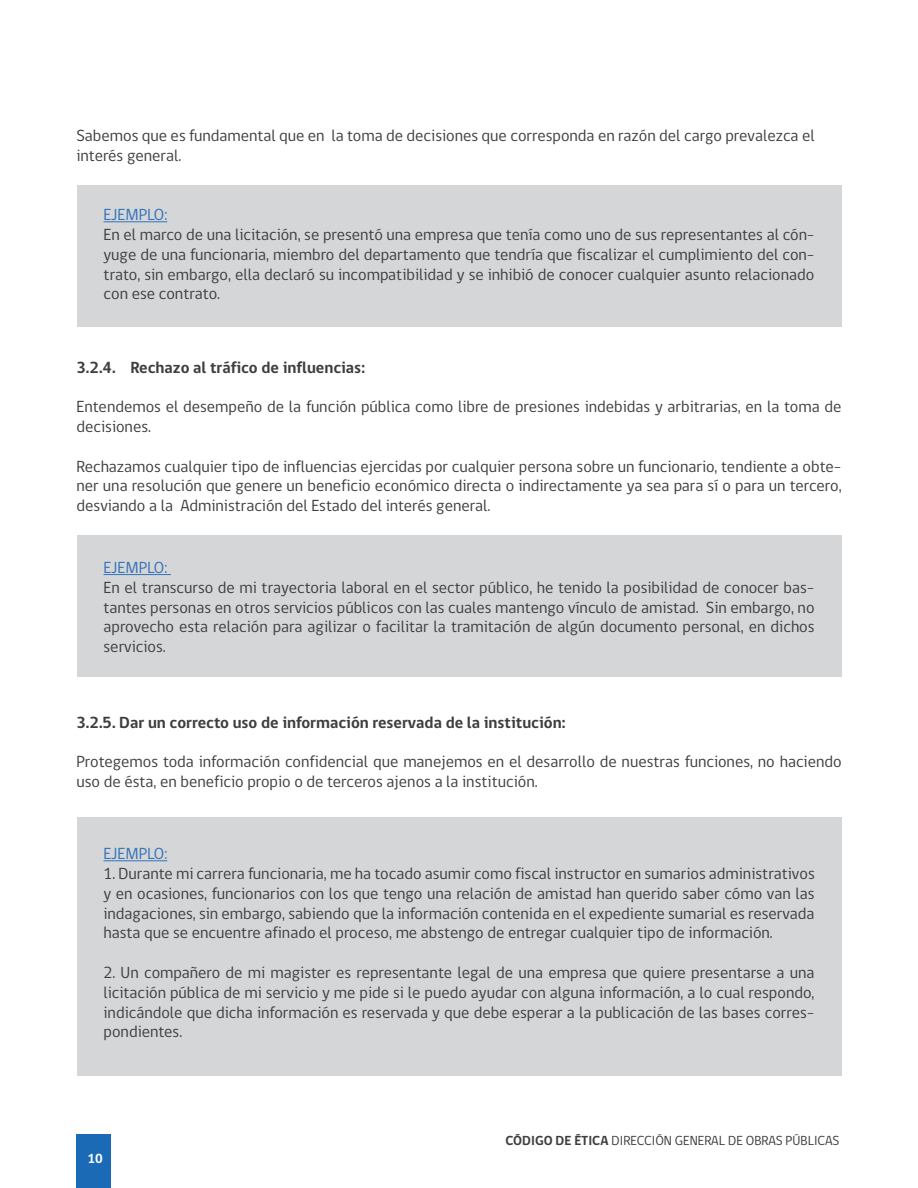
<style>
.page{position:relative;width:918px;height:1188px;background:#fff}
.page>*{position:absolute;margin:0;border:0;box-sizing:border-box;transform-origin:0 0}
.t1{font:16.5px/19.8px "gob CL";color:#3e3e3f;text-align:justify}
.t2{font:700 16.5px "gob CL";color:#3e3e3f}
.t3{font:16.5px "gob CL";color:#3473ba}
.t4{font:13.5px "gob CL";color:#3e3e3f}
.t5{font:700 13.5px "gob CL";color:#fff}
.s1{font-weight:700}
</style>
<div class="page">
<div style="left:77px;top:1135px;width:34px;height:53px;background:#1b6ab5"></div>
<div style="left:77px;top:185px;width:764px;height:141px;background:#d5d6d8"></div>
<hr style="left:104px;top:221px;width:63px;height:1px;background:#3473ba">
<div style="left:77px;top:536px;width:764px;height:141px;background:#d5d6d8"></div>
<hr style="left:104px;top:574px;width:67px;height:1px;background:#3473ba">
<div style="left:77px;top:818px;width:764px;height:258px;background:#d5d6d8"></div>
<hr style="left:104px;top:860px;width:63px;height:1px;background:#3473ba">
<p class="t1" style="left:77px;top:126px;width:740px">Sabemos que es fundamental que en la toma de decisiones que corresponda en razón del cargo prevalezca el interés general.</p>
<p class="t3" style="left:104px;top:203px;width:65px">EJEMPLO:</p>
<p class="t1" style="left:104px;top:225px;width:712px">En el marco de una licitación, se presentó una empresa que tenía como uno de sus representantes al cón&shy;yuge de una funcionaria, miembro del departamento que tendría que fiscalizar el cumplimiento del con&shy;trato, sin embargo, ella declaró su incompatibilidad y se inhibió de conocer cualquier asunto relacionado con ese contrato.</p>
<p class="t2" style="left:77px;top:356px;width:290px">3.2.4. Rechazo al tráfico de influencias:</p>
<p class="t1" style="left:77px;top:397px;width:766px">Entendemos el desempeño de la función pública como libre de presiones indebidas y arbitrarias, en la toma de decisiones.</p>
<p class="t1" style="left:77px;top:457px;width:767px">Rechazamos cualquier tipo de influencias ejercidas por cualquier persona sobre un funcionario, tendiente a obte&shy;ner una resolución que genere un beneficio económico directa o indirectamente ya sea para sí o para un tercero, desviando a la Administración del Estado del interés general.</p>
<p class="t3" style="left:104px;top:556px;width:65px">EJEMPLO:</p>
<p class="t1" style="left:104px;top:578px;width:713px">En el transcurso de mi trayectoria laboral en el sector público, he tenido la posibilidad de conocer bas&shy;tantes personas en otros servicios públicos con las cuales mantengo vínculo de amistad. Sin embargo, no aprovecho esta relación para agilizar o facilitar la tramitación de algún documento personal, en dichos servicios.</p>
<p class="t2" style="left:77px;top:711px;width:490px">3.2.5. Dar un correcto uso de información reservada de la institución:</p>
<p class="t1" style="left:77px;top:752px;width:767px">Protegemos toda información confidencial que manejemos en el desarrollo de nuestras funciones, no haciendo uso de ésta, en beneficio propio o de terceros ajenos a la institución.</p>
<p class="t3" style="left:104px;top:842px;width:65px">EJEMPLO:</p>
<p class="t1" style="left:104px;top:864px;width:713px">1. Durante mi carrera funcionaria, me ha tocado asumir como fiscal instructor en sumarios administrativos y en ocasiones, funcionarios con los que tengo una relación de amistad han querido saber cómo van las indagaciones, sin embargo, sabiendo que la información contenida en el expediente sumarial es reservada hasta que se encuentre afinado el proceso, me abstengo de entregar cualquier tipo de información.</p>
<p class="t1" style="left:104px;top:963px;width:713px">2. Un compañero de mi magister es representante legal de una empresa que quiere presentarse a una licitación pública de mi servicio y me pide si le puedo ayudar con alguna información, a lo cual respondo, indicándole que dicha información es reservada y que debe esperar a la publicación de las bases corres&shy;pondientes.</p>
<p class="t5" style="left:87px;top:1149px;width:17px">10</p>
<p class="t4" style="left:505px;top:1131px;width:336px"><span class="s1">CÓDIGO DE ÉTICA</span> DIRECCIÓN GENERAL DE OBRAS PÚBLICAS</p>
</div>
